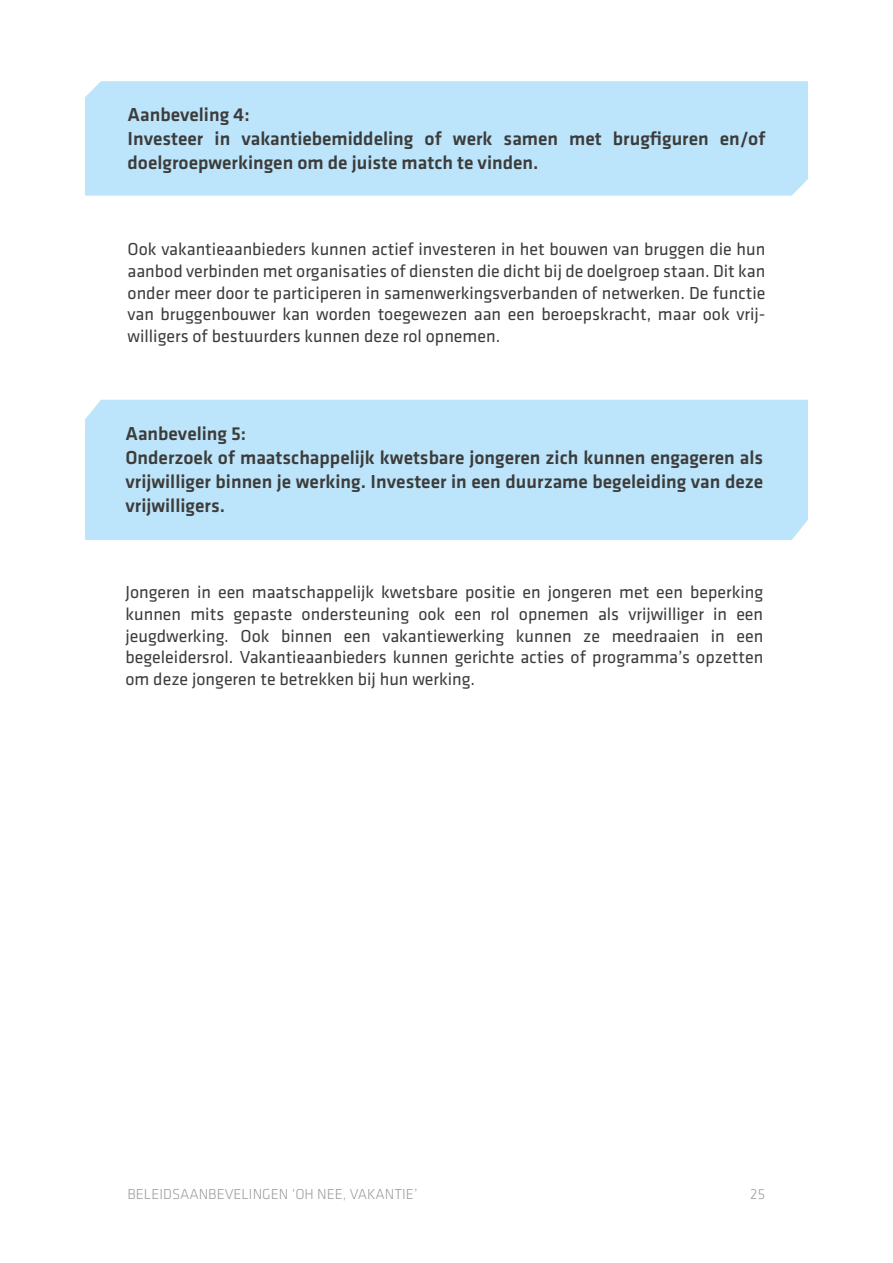
<style>
.page{position:relative;width:893px;height:1263px;background:#fff}
.page>*{position:absolute;margin:0;border:0;box-sizing:border-box;transform-origin:0 0}
.t1{font:500 19.5px/24px "Klavika";color:#3c3c3b}
.t2{font:18px/21.6px "Klavika";color:#3c3c3b;text-align:justify}
.t3{font:300 15px "Klavika";color:#9d9d9c}
</style>
<div class="page">
<div style="left:85px;top:81px;width:723px;height:115px;background:#bce4fa"></div>
<div style="left:85px;top:400px;width:723px;height:140px;background:#bce4fa"></div>
<p class="t1" style="left:128px;top:103px;width:639px">Aanbeveling 4:<br>Investeer in vakantiebemiddeling of werk samen met brugfiguren en/of doelgroepwerkingen om de juiste match te vinden.</p>
<p class="t2" style="left:128px;top:239px;width:639px">Ook vakantieaanbieders kunnen actief investeren in het bouwen van bruggen die hun aanbod verbinden met organisaties of diensten die dicht bij de doelgroep staan. Dit kan onder meer door te participeren in samenwerkingsverbanden of netwerken. De functie van bruggenbouwer kan worden toegewezen aan een beroepskracht, maar ook vrij&shy;willigers of bestuurders kunnen deze rol opnemen.</p>
<p class="t1" style="left:125px;top:422px;width:639px">Aanbeveling 5:<br>Onderzoek of maatschappelijk kwetsbare jongeren zich kunnen engageren als vrijwilliger binnen je werking. Investeer in een duurzame begeleiding van deze vrijwilligers.</p>
<p class="t2" style="left:125px;top:582px;width:639px">Jongeren in een maatschappelijk kwetsbare positie en jongeren met een beperking kunnen mits gepaste ondersteuning ook een rol opnemen als vrijwilliger in een jeugdwerking. Ook binnen een vakantiewerking kunnen ze meedraaien in een begeleidersrol. Vakantieaanbieders kunnen gerichte acties of programma’s opzetten om deze jongeren te betrekken bij hun werking.</p>
<p class="t3" style="left:128px;top:1185px;width:291px">BELEIDSAANBEVELINGEN ‘OH NEE, VAKANTIE’</p>
<p class="t3" style="left:750px;top:1185px;width:17px">25</p>
</div>
